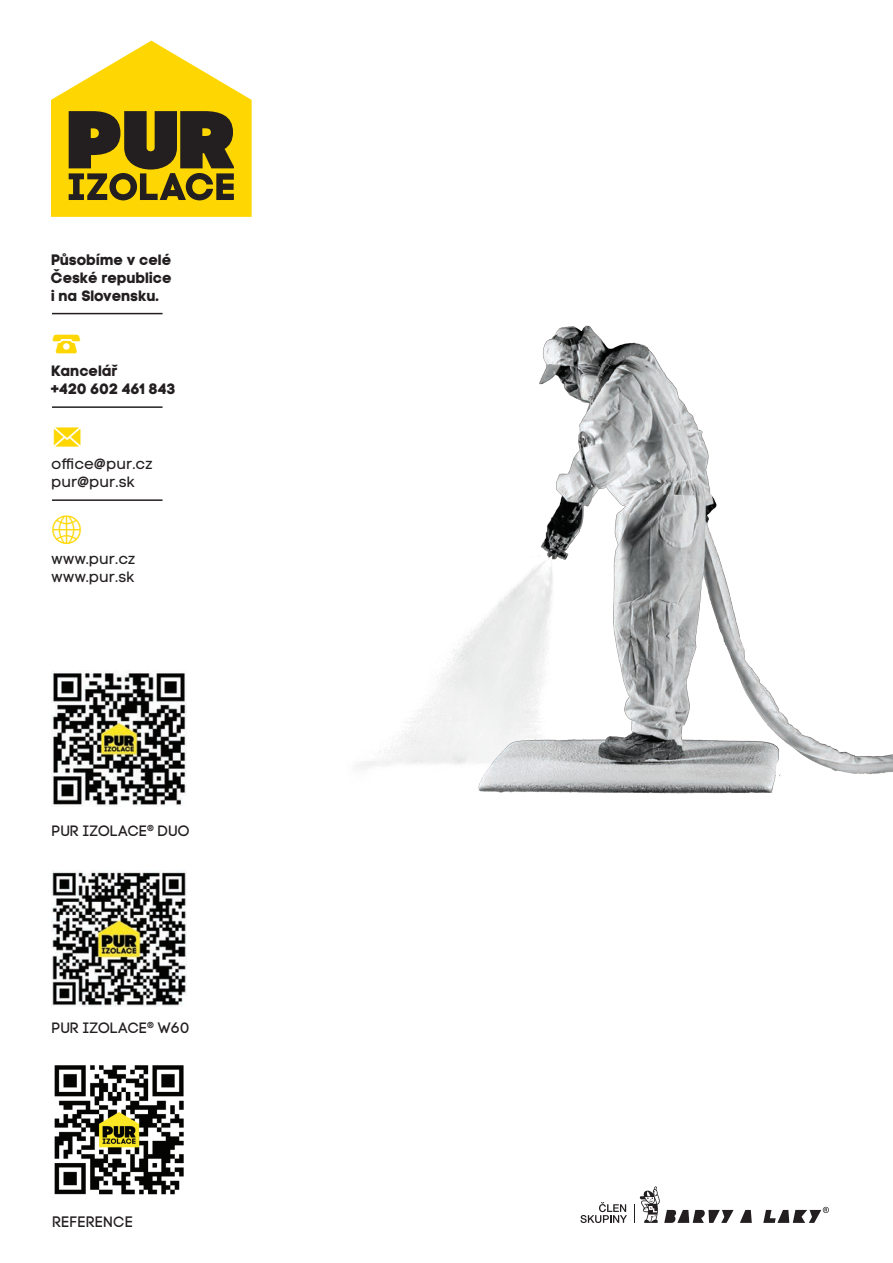
<style>
.page{position:relative;width:893px;height:1263px;background:#fff}
.page>*{position:absolute;margin:0;border:0;box-sizing:border-box;transform-origin:0 0}
.t1{font:700 42px "XXII Centar";color:#fed702}
.t2{font:15px/18px "Code Pro Bold LC";color:#231f20;text-align:justify}
.t3{font:15px/18px "Code Pro LC";color:#231f20}
.t4{font:15px "Code Pro";color:#231f20}
.s1{font-family:"Code Pro LC"}
</style>
<div class="page">
<img style="left:357px;top:325px;width:536px;height:469px">
<svg style="left:51px;top:41px;width:201px;height:176px"></svg>
<img style="left:51px;top:870px;width:136px;height:137px">
<img style="left:51px;top:670px;width:136px;height:137px">
<img style="left:54px;top:1065px;width:130px;height:130px">
<hr style="left:52px;top:313px;width:111px;height:1px;background:#231f20">
<hr style="left:52px;top:406px;width:111px;height:2px;background:#231f20">
<hr style="left:52px;top:499px;width:111px;height:2px;background:#231f20">
<svg style="left:580px;top:1202px;width:47px;height:21px"></svg>
<svg style="left:740px;top:1210px;width:12px;height:13px"></svg>
<svg style="left:763px;top:1207px;width:66px;height:16px"></svg>
<svg style="left:634px;top:1186px;width:100px;height:37px"></svg>
<p class="t2" style="left:51px;top:251px;width:122px">Působíme v celé České republice i na Slovensku.</p>
<h1 class="t1" style="left:51px;top:316px;width:32px">☎</h1>
<p class="t2" style="left:51px;top:362px;width:126px">Kancelář<br>+420 602 461 843</p>
<h1 class="t1" style="left:51px;top:409px;width:34px">✉</h1>
<p class="t3" style="left:51px;top:455px;width:103px">office@pur.cz pur@pur.sk</p>
<p class="t3" style="left:51px;top:549px;width:86px">www.pur.cz www.pur.sk</p>
<p class="t4" style="left:52px;top:822px;width:140px">PUR IZOLACE<sup>®</sup> DUO</p>
<p class="t4" style="left:52px;top:1020px;width:139px">PUR IZOLACE<sup>®</sup> <span class="s1">W60</span></p>
<p class="t3" style="left:52px;top:1213px;width:53px">REFERENCE</p>
</div>
